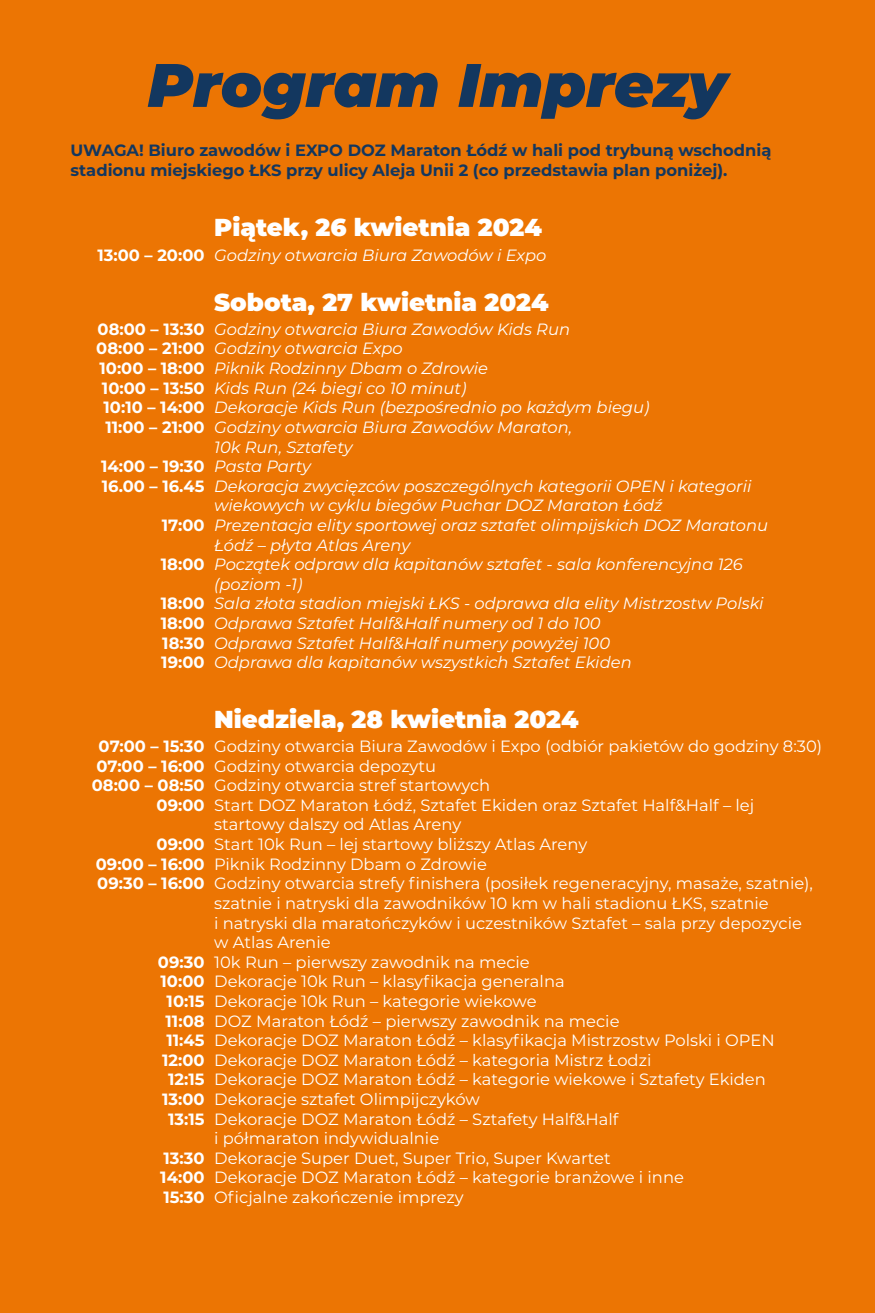
<style>
.page{position:relative;width:875px;height:1313px;background:#fff}
.page>*{position:absolute;margin:0;border:0;box-sizing:border-box;transform-origin:0 0}
.t1{font:italic 900 61.25px "Montserrat";color:#13375f}
.t2{font:900 24.5px "Montserrat";color:#fff}
.t3{font:16.36px/19.6px "Montserrat";color:#fff}
.t4{font:italic 16.36px/19.6px "Montserrat";color:#fff}
.t5{font:700 16.36px/19.6px "Montserrat";color:#fff;text-align:justify}
.t6{font:700 16.36px/19.6px "Montserrat";color:#13375f}
</style>
<div class="page">
<div style="left:0;top:0;width:875px;height:1312px;background:#ec7503"></div>
<h1 class="t1" style="left:148px;top:39px;width:581px">Program Imprezy</h1>
<p class="t6" style="left:70px;top:140px;width:703px">UWAGA! Biuro zawodów i EXPO DOZ Maraton Łódź w hali pod trybuną wschodnią stadionu miejskiego ŁKS przy ulicy Aleja Unii 2 (co przedstawia plan poniżej).</p>
<p class="t5" style="left:97px;top:244px;width:109px">13:00 – 20:00</p>
<h2 class="t2" style="left:214px;top:209px;width:329px">Piątek, 26 kwietnia 2024</h2>
<p class="t4" style="left:214px;top:245px;width:334px">Godziny otwarcia Biura Zawodów i Expo</p>
<p class="t5" style="left:96px;top:318px;width:110px;text-align:center">08:00 – 13:30<br>08:00 – 21:00<br>10:00 – 18:00<br>10:00 – 13:50<br>10:10 – 14:00<br>11:00 – 21:00</p>
<p class="t5" style="left:101px;top:456px;width:105px">14:00 – 19:30<br>16.00 – 16.45</p>
<p class="t5" style="left:162px;top:514px;width:44px">17:00</p>
<p class="t5" style="left:161px;top:554px;width:45px">18:00</p>
<p class="t5" style="left:161px;top:593px;width:45px">18:00<br>18:00<br>18:30<br>19:00</p>
<h2 class="t2" style="left:214px;top:284px;width:336px">Sobota, 27 kwietnia 2024</h2>
<p class="t4" style="left:214px;top:319px;width:556px">Godziny otwarcia Biura Zawodów Kids Run<br>Godziny otwarcia Expo<br>Piknik Rodzinny Dbam o Zdrowie<br>Kids Run (24 biegi co 10 minut)<br>Dekoracje Kids Run (bezpośrednio po każdym biegu)<br>Godziny otwarcia Biura Zawodów Maraton,<br>10k Run, Sztafety<br>Pasta Party<br>Dekoracja zwycięzców poszczególnych kategorii OPEN i kategorii wiekowych w cyklu biegów Puchar DOZ Maraton Łódź<br>Prezentacja elity sportowej oraz sztafet olimpijskich DOZ Maratonu Łódź – płyta Atlas Areny<br>Początek odpraw dla kapitanów sztafet - sala konferencyjna 126 (poziom -1)<br>Sala złota stadion miejski ŁKS - odprawa dla elity Mistrzostw Polski Odprawa Sztafet Half&amp;Half numery od 1 do 100<br>Odprawa Sztafet Half&amp;Half numery powyżej 100<br>Odprawa dla kapitanów wszystkich Sztafet Ekiden</p>
<p class="t5" style="left:92px;top:735px;width:114px;text-align:right">07:00 – 15:30<br>07:00 – 16:00<br>08:00 – 08:50<br>09:00</p>
<p class="t5" style="left:96px;top:833px;width:110px;text-indent:61px">09:00<br>09:00 – 16:00<br>09:30 – 16:00</p>
<p class="t5" style="left:158px;top:951px;width:48px;text-align:right">09:30<br>10:00<br>10:15<br>11:08<br>11:45<br>12:00<br>12:15<br>13:00<br>13:15</p>
<p class="t5" style="left:160px;top:1147px;width:46px">13:30<br>14:00<br>15:30</p>
<h2 class="t2" style="left:214px;top:701px;width:366px">Niedziela, 28 kwietnia 2024</h2>
<p class="t3" style="left:214px;top:736px;width:610px">Godziny otwarcia Biura Zawodów i Expo (odbiór pakietów do godziny 8:30)<br>Godziny otwarcia depozytu<br>Godziny otwarcia stref startowych<br>Start DOZ Maraton Łódź, Sztafet Ekiden oraz Sztafet Half&amp;Half – lej startowy dalszy od Atlas Areny<br>Start 10k Run – lej startowy bliższy Atlas Areny<br>Piknik Rodzinny Dbam o Zdrowie<br>Godziny otwarcia strefy finishera (posiłek regeneracyjny, masaże, szatnie), szatnie i natryski dla zawodników 10 km w hali stadionu ŁKS, szatnie<br>i natryski dla maratończyków i uczestników Sztafet – sala przy depozycie<br>w Atlas Arenie<br>10k Run – pierwszy zawodnik na mecie<br>Dekoracje 10k Run – klasyfikacja generalna<br>Dekoracje 10k Run – kategorie wiekowe<br>DOZ Maraton Łódź – pierwszy zawodnik na mecie<br>Dekoracje DOZ Maraton Łódź – klasyfikacja Mistrzostw Polski i OPEN Dekoracje DOZ Maraton Łódź – kategoria Mistrz Łodzi<br>Dekoracje DOZ Maraton Łódź – kategorie wiekowe i Sztafety Ekiden Dekoracje sztafet Olimpijczyków<br>Dekoracje DOZ Maraton Łódź – Sztafety Half&amp;Half<br>i półmaraton indywidualnie<br>Dekoracje Super Duet, Super Trio, Super Kwartet<br>Dekoracje DOZ Maraton Łódź – kategorie branżowe i inne<br>Oficjalne zakończenie imprezy</p>
</div>
